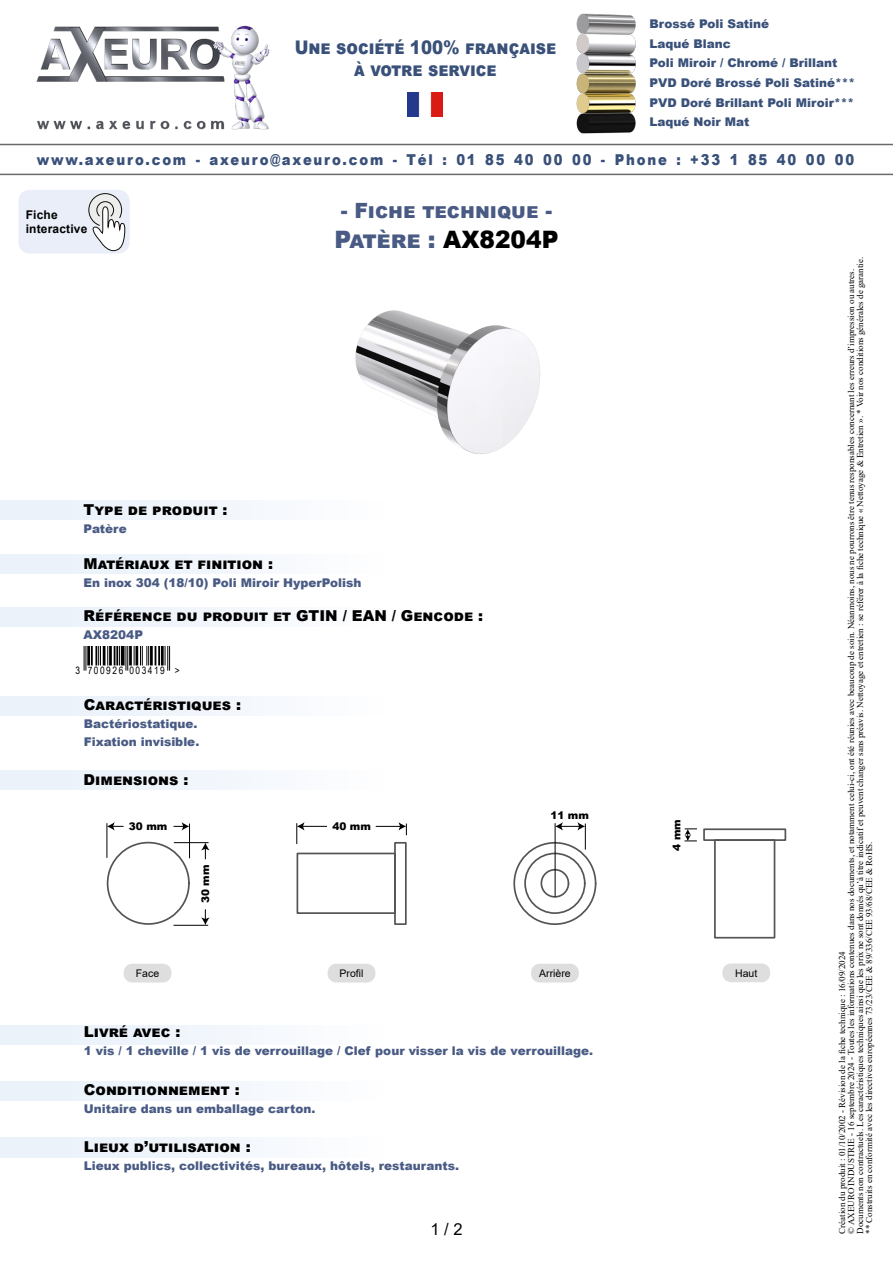
<style>
.page{position:relative;width:893px;height:1263px;background:#fff}
.page>*{position:absolute;margin:0;border:0;box-sizing:border-box;transform-origin:0 0}
.t1{font:900 24px "Arial";color:#495b84}
.t2{font:900 21px "Arial";color:#495b84}
.t3{font:900 18.75px/22.5px "Arial";color:#395079;text-align:center;scale:.88 1}
.t4{font:16.5px "Arial";color:#020203}
.sommaire-fr{font:900 15px "Arial";color:#000}
.t5{font:900 15px "Arial";letter-spacing:.135em;color:#395079;scale:.88 1}
.sommaire-fr-2{font:900 12px "Arial";color:#495b84}
.t6{font:900 12px/19.6px "Arial";color:#395079}
.t7{font:700 12px/14.2px "Arial";letter-spacing:.015em;color:#000}
.t8{font:10.5px "Arial";color:#000}
.t9{font:900 10.5px "Arial";color:#000}
.t10{font:10.2px "Arial Narrow";letter-spacing:.15em;color:#000}
.t11{font:9px/9px "Times New Roman";color:#000}
.s1{color:#000}
</style>
<div class="page">
<div style="left:18px;top:190px;width:112px;height:64px;background:#e9eef9;border-radius:11px"></div>
<svg style="left:88px;top:193px;width:38px;height:58px"></svg>
<hr style="left:0;top:144px;width:893px;height:1px;background:#6b6b6b">
<hr style="left:0;top:174px;width:893px;height:1px;background:#6b6b6b">
<img style="left:407px;top:93px;width:36px;height:23px">
<img style="left:576px;top:13px;width:60px;height:121px">
<img style="left:36px;top:25px;width:234px;height:105px">
<div style="left:0;top:771px;width:591px;height:19px;background:linear-gradient(to right,#e9f1fa,#fff)"></div>
<div style="left:0;top:607px;width:591px;height:19px;background:linear-gradient(to right,#e9f1fa,#fff)"></div>
<div style="left:0;top:554px;width:591px;height:20px;background:linear-gradient(to right,#e9f1fa,#fff)"></div>
<div style="left:0;top:501px;width:591px;height:19px;background:linear-gradient(to right,#e9f1fa,#fff)"></div>
<img style="left:355px;top:310px;width:186px;height:144px">
<svg style="left:83px;top:647px;width:88px;height:24px"></svg>
<div style="left:0;top:696px;width:591px;height:20px;background:linear-gradient(to right,#e9f1fa,#fff)"></div>
<div style="left:0;top:1025px;width:591px;height:19px;background:linear-gradient(to right,#e9f1fa,#fff)"></div>
<div style="left:107px;top:842px;width:83px;height:83px;border:2px solid #545454;border-radius:50%"></div>
<div style="left:297px;top:853px;width:99px;height:61px;border:2px solid #545454"></div>
<div style="left:394px;top:842px;width:13px;height:83px;border:2px solid #545454"></div>
<div style="left:714px;top:839px;width:61px;height:99px;border:2px solid #545454"></div>
<div style="left:703px;top:828px;width:83px;height:13px;border:2px solid #545454"></div>
<div style="left:513px;top:842px;width:83px;height:83px;border:2px solid #545454;border-radius:50%"></div>
<div style="left:524px;top:853px;width:62px;height:61px;border:2px solid #545454;border-radius:50%"></div>
<div style="left:540px;top:869px;width:29px;height:29px;border:2px solid #545454;border-radius:50%"></div>
<hr style="left:107px;top:823px;width:1px;height:35px;background:#000">
<hr style="left:189px;top:823px;width:1px;height:35px;background:#000">
<svg style="left:107px;top:822px;width:17px;height:9px"></svg>
<svg style="left:174px;top:822px;width:15px;height:9px"></svg>
<svg style="left:684px;top:829px;width:13px;height:13px"></svg>
<div style="left:124px;top:964px;width:47px;height:18px;background:#dfdede;border-radius:9px"></div>
<div style="left:328px;top:964px;width:47px;height:18px;background:#dfdede;border-radius:9px"></div>
<div style="left:531px;top:964px;width:48px;height:18px;background:#dfdede;border-radius:9px"></div>
<hr style="left:174px;top:842px;width:35px;height:1px;background:#000">
<hr style="left:174px;top:925px;width:34px;height:1px;background:#000">
<svg style="left:201px;top:843px;width:9px;height:16px"></svg>
<svg style="left:201px;top:909px;width:9px;height:16px"></svg>
<svg style="left:297px;top:822px;width:30px;height:22px"></svg>
<svg style="left:376px;top:822px;width:31px;height:13px"></svg>
<div style="left:722px;top:963px;width:48px;height:19px;background:#dfdede;border-radius:9px"></div>
<hr style="left:555px;top:823px;width:1px;height:74px;background:#000">
<svg style="left:555px;top:822px;width:31px;height:27px"></svg>
<div style="left:0;top:1081px;width:591px;height:19px;background:linear-gradient(to right,#e9f1fa,#fff)"></div>
<div style="left:0;top:1138px;width:591px;height:19px;background:linear-gradient(to right,#e9f1fa,#fff)"></div>
<h3 class="t3" style="left:295px;top:35px;width:299px">Une société 100% française à votre service</h3>
<h3 class="t6" style="left:649px;top:14px;width:207px">Brossé Poli Satiné<br>Laqué Blanc<br>Poli Miroir / Chromé / Brillant<br>PVD Doré Brossé Poli Satiné***<br>PVD Doré Brillant Poli Miroir***<br>Laqué Noir Mat</h3>
<h3 class="t5" style="left:37px;top:149px;width:930px">www.axeuro.com - axeuro@axeuro.com - Tél : 01 85 40 00 00 - Phone : +33 1 85 40 00 00</h3>
<h3 class="t7" style="left:26px;top:208px;width:63px">Fiche interactive</h3>
<h2 class="t2" style="left:341px;top:196px;width:213px">- Fiche technique -</h2>
<h1 class="t1" style="left:334px;top:222px;width:225px">Patère : <span class="s1">AX8204P</span></h1>
<p class="sommaire-fr" style="left:84px;top:498px;width:145px">Type de produit :</p>
<p class="sommaire-fr-2" style="left:84px;top:520px;width:45px">Patère</p>
<p class="sommaire-fr" style="left:84px;top:553px;width:191px">Matériaux et finition :</p>
<p class="sommaire-fr-2" style="left:84px;top:574px;width:279px">En inox 304 (18/10) Poli Miroir HyperPolish</p>
<p class="sommaire-fr" style="left:84px;top:605px;width:401px">Référence du produit et GTIN / EAN / Gencode :</p>
<p class="sommaire-fr-2" style="left:84px;top:626px;width:61px">AX8204P</p>
<p class="t10" style="left:75px;top:663px;width:106px">3 700926 003419 &gt;</p>
<p class="sommaire-fr" style="left:84px;top:694px;width:159px">Caractéristiques :</p>
<p class="sommaire-fr-2" style="left:84px;top:715px;width:115px">Bactériostatique.</p>
<p class="sommaire-fr-2" style="left:84px;top:733px;width:117px">Fixation invisible.</p>
<p class="sommaire-fr" style="left:84px;top:768px;width:106px">Dimensions :</p>
<p class="t9" style="left:550px;top:807px;width:40px">11 mm</p>
<p class="t9" style="left:129px;top:819px;width:40px">30 mm</p>
<p class="t9" style="left:669px;top:851px;width:33px;rotate:-90deg">4 mm</p>
<p class="t9" style="left:332px;top:819px;width:40px">40 mm</p>
<p class="t9" style="left:198px;top:903px;width:40px;rotate:-90deg">30 mm</p>
<p class="t8" style="left:136px;top:966px;width:25px">Face</p>
<p class="t8" style="left:339px;top:966px;width:25px">Profil</p>
<p class="t8" style="left:539px;top:966px;width:33px">Arrière</p>
<p class="sommaire-fr" style="left:84px;top:1021px;width:98px">Livré avec :</p>
<p class="sommaire-fr-2" style="left:84px;top:1042px;width:511px">1 vis / 1 cheville / 1 vis de verrouillage / Clef pour visser la vis de verrouillage.</p>
<p class="sommaire-fr" style="left:84px;top:1079px;width:157px">Conditionnement :</p>
<p class="sommaire-fr-2" style="left:84px;top:1100px;width:233px">Unitaire dans un emballage carton.</p>
<p class="sommaire-fr" style="left:84px;top:1136px;width:168px">Lieux d’utilisation :</p>
<p class="sommaire-fr-2" style="left:84px;top:1157px;width:377px">Lieux publics, collectivités, bureaux, hôtels, restaurants.</p>
<h3 class="t4" style="left:430px;top:1218px;width:34px">1 / 2</h3>
<p class="t8" style="left:735px;top:966px;width:24px">Haut</p>
<p class="t11" style="left:837px;top:1234px;width:978px;rotate:-90deg">Création du produit : 01/10/2002 - Révision de la fiche technique : 16/09/2024<br>© AXEURO INDUSTRIE - 16 septembre 2024 - Toutes les informations contenues dans nos documents, et notamment celui-ci, ont été réunies avec beaucoup de soin. Néanmoins, nous ne pourrons être tenus responsables concernant les erreurs d’impression ou autres.<br>Documents non contractuels. Les caractéristiques techniques ainsi que les prix ne sont donnés qu’à titre indicatif et peuvent changer sans préavis. Nettoyage et entretien : se référer à la fiche technique « Nettoyage &amp; Entretien ». * Voir nos conditions générales de garantie. ** Construits en conformité avec les directives européennes 73/23/CEE &amp; 89/336/CEE 93/68/CEE &amp; RoHS.</p>
</div>
